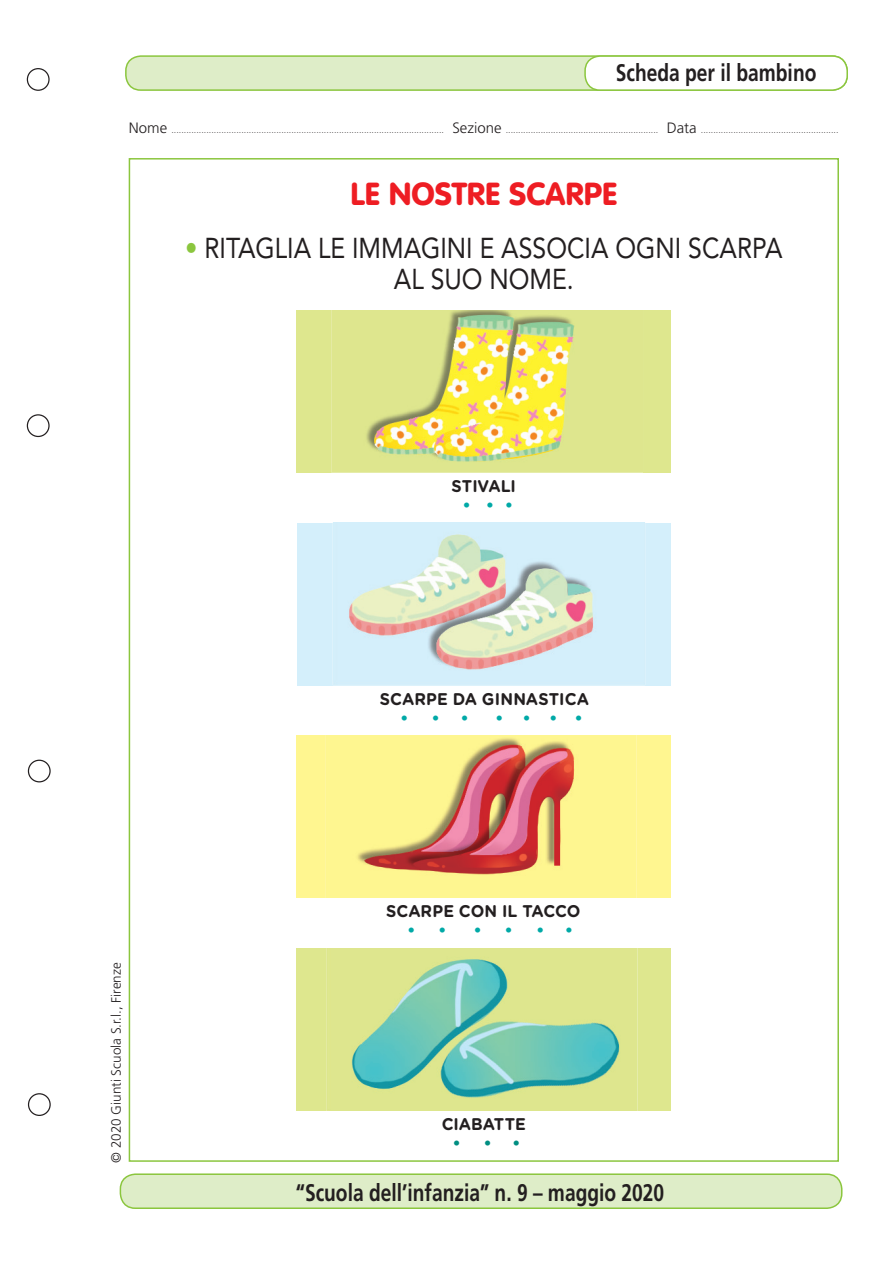
<style>
.page{position:relative;width:893px;height:1263px;background:#fff}
.page>*{position:absolute;margin:0;border:0;box-sizing:border-box;transform-origin:0 0}
.t1{font:900 31.35px "VAG Rounded Std";letter-spacing:.01em;color:#ee1d23}
.t2{font:28.5px/31.3px "Avenir LT Std";color:#231f20;text-align:center;scale:.87 1}
.t3{font:700 24px "Frutiger LT Std";color:#231f20;scale:.8 1}
.t4{font:700 16.95px "Gotham Rounded";color:#231f20;scale:.95 1}
.t5{font:700 16.95px "Gotham Rounded";color:#00a9a7}
.t6{font:700 16.95px "Gotham Rounded";color:#008e82}
.t7{font:300 13.5px "Frutiger LT Std";color:#231f20}
.t8{font:300 9px "Frutiger LT Std";color:#231f20}
.s1{font-size:15px}
.s2{color:#8bc63e}
</style>
<div class="page">
<div style="left:28px;top:1093px;width:23px;height:23px;border:1px solid #231f20;border-radius:50%"></div>
<div style="left:28px;top:760px;width:23px;height:22px;border:1px solid #231f20;border-radius:50%"></div>
<div style="left:27px;top:414px;width:23px;height:23px;border:1px solid #231f20;border-radius:50%"></div>
<div style="left:27px;top:68px;width:23px;height:23px;border:1px solid #231f20;border-radius:50%"></div>
<div style="left:126px;top:56px;width:721px;height:34px;background:#deedc8;border-radius:15px"></div>
<div style="left:125px;top:55px;width:723px;height:36px;border:2px solid #8bc63e;border-radius:15px"></div>
<div style="left:120px;top:1174px;width:722px;height:34px;background:#deedc8;border-radius:15px"></div>
<div style="left:120px;top:1173px;width:722px;height:36px;border:2px solid #8bc63e;border-radius:15px"></div>
<div style="left:585px;top:56px;width:262px;height:34px;background:#fff;border-radius:15px"></div>
<div style="left:584px;top:55px;width:264px;height:36px;border:2px solid #8bc63e;border-radius:15px"></div>
<img style="left:297px;top:310px;width:374px;height:163px">
<img style="left:297px;top:523px;width:374px;height:162px">
<img style="left:297px;top:948px;width:374px;height:162px">
<img style="left:297px;top:735px;width:374px;height:163px">
<h3 class="t3" style="left:616px;top:59px;width:252px">Scheda per il bambino</h3>
<p class="t8" style="left:129px;top:125px;width:711px"><span class="s1">Nome</span> ............................................................................................................. <span class="s1">Sezione</span> ............................................................. <span class="s1">Data</span> .......................................................</p>
<h1 class="t1" style="left:351px;top:175px;width:267px">LE NOSTRE SCARPE</h1>
<h2 class="t2" style="left:185px;top:232px;width:688px"><span class="s2">•</span> RITAGLIA LE IMMAGINI E ASSOCIA OGNI SCARPA<br>AL SUO NOME.</h2>
<h3 class="t4" style="left:452px;top:474px;width:69px">STIVALI</h3>
<h3 class="t5" style="left:462px;top:493px;width:52px">• • •</h3>
<h3 class="t4" style="left:380px;top:686px;width:222px">SCARPE DA GINNASTICA</h3>
<h3 class="t5" style="left:400px;top:705px;width:70px">• • •</h3>
<h3 class="t5" style="left:495px;top:705px;width:89px">• • • •</h3>
<h3 class="t7" style="left:108px;top:1163px;width:202px;rotate:-90deg">© 2020 Giunti Scuola S.r.l., Firenze</h3>
<h3 class="t4" style="left:386px;top:899px;width:206px">SCARPE CON IL TACCO</h3>
<h3 class="t5" style="left:407px;top:918px;width:41px">• •</h3>
<h3 class="t5" style="left:473px;top:918px;width:41px">• •</h3>
<h3 class="t5" style="left:536px;top:918px;width:39px">• •</h3>
<h3 class="t4" style="left:442px;top:1112px;width:90px">CIABATTE</h3>
<h3 class="t6" style="left:453px;top:1130px;width:70px">• • •</h3>
<h3 class="t3" style="left:296px;top:1178px;width:462px">“Scuola dell’infanzia” n. 9 – maggio 2020</h3>
</div>
